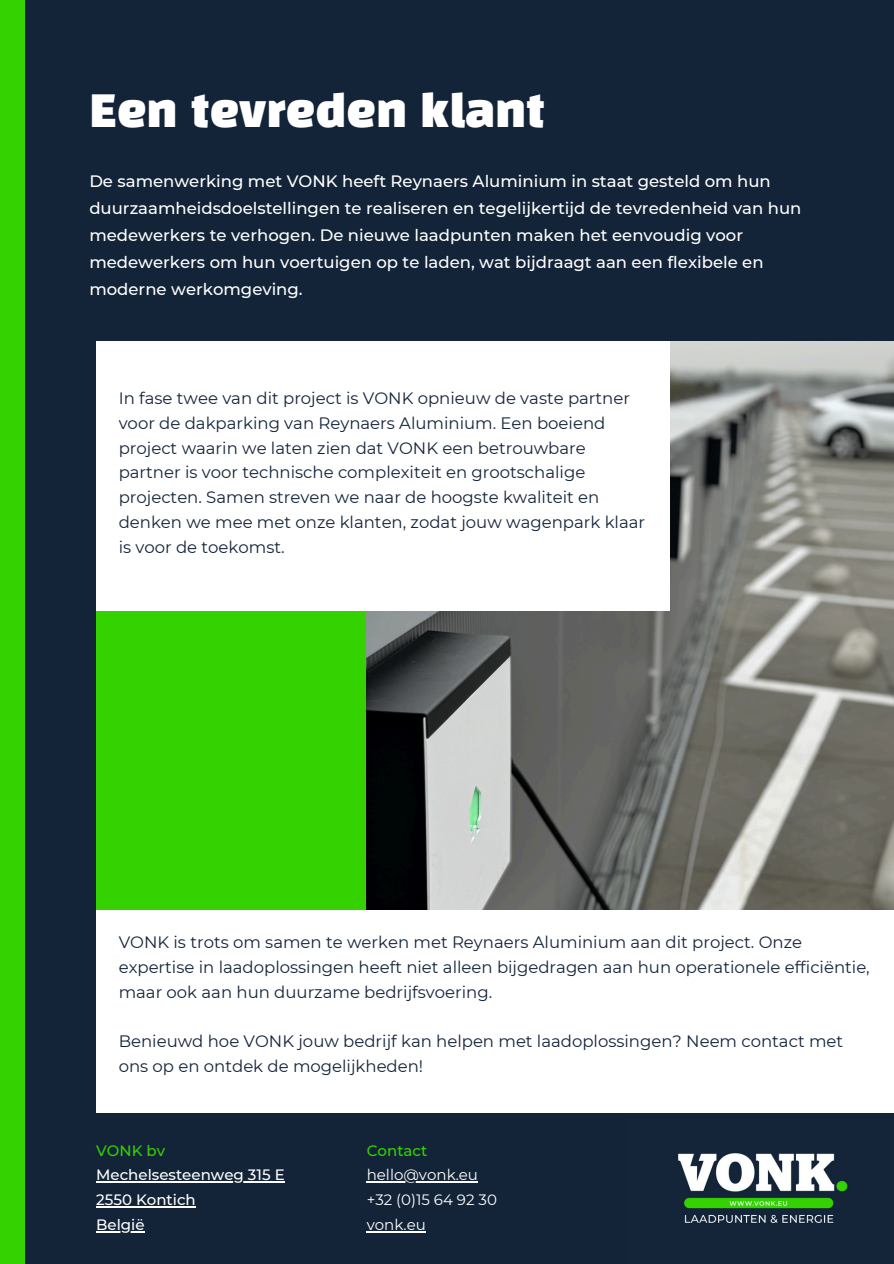
<style>
.page{position:relative;width:894px;height:1264px;background:#fff}
.page>*{position:absolute;margin:0;border:0;box-sizing:border-box;transform-origin:0 0}
.t1{font:43.5px "Black Han Sans";color:#fff}
.t2{font:16.5px/24.8px "Montserrat";color:#132439}
.t3{font:500 16.5px/27px "Montserrat";color:#fff}
.t4{font:500 15px/24.8px "Montserrat";color:#fff}
.t5{font:15px/24.8px "Montserrat";color:#fff}
.t6{font:500 15px "Montserrat";color:#34d200}
</style>
<div class="page">
<div style="left:0;top:0;width:893px;height:1263px;background:#132439"></div>
<div style="left:96px;top:584px;width:797px;height:679px;background:#34d200"></div>
<img style="left:366px;top:341px;width:527px;height:569px">
<div style="left:96px;top:341px;width:573px;height:269px;background:#fff"></div>
<div style="left:96px;top:910px;width:797px;height:203px;background:#fff"></div>
<div style="left:0;top:1113px;width:893px;height:150px;background:#132439"></div>
<div style="left:0;top:0;width:25px;height:1263px;background:#34d200"></div>
<img style="left:678px;top:1153px;width:170px;height:70px">
<hr style="left:96px;top:1181px;width:189px;height:1px;background:#fff">
<hr style="left:96px;top:1206px;width:100px;height:1px;background:#fff">
<hr style="left:96px;top:1230px;width:49px;height:2px;background:#fff">
<hr style="left:366px;top:1181px;width:112px;height:1px;background:#fff">
<hr style="left:366px;top:1230px;width:59px;height:2px;background:#fff">
<p class="t1" style="left:89px;top:92px;width:457px">Een tevreden klant</p>
<p class="t3" style="left:89px;top:168px;width:713px">De samenwerking met VONK heeft Reynaers Aluminium in staat gesteld om hun duurzaamheidsdoelstellingen te realiseren en tegelijkertijd de tevredenheid van hun medewerkers te verhogen. De nieuwe laadpunten maken het eenvoudig voor medewerkers om hun voertuigen op te laden, wat bijdraagt aan een flexibele en moderne werkomgeving.</p>
<h2 class="t2" style="left:119px;top:386px;width:527px">In fase twee van dit project is VONK opnieuw de vaste partner voor de dakparking van Reynaers Aluminium. Een boeiend project waarin we laten zien dat VONK een betrouwbare partner is voor technische complexiteit en grootschalige projecten. Samen streven we naar de hoogste kwaliteit en denken we mee met onze klanten, zodat jouw wagenpark klaar is voor de toekomst.</h2>
<p class="t2" style="left:119px;top:929px;width:752px">VONK is trots om samen te werken met Reynaers Aluminium aan dit project. Onze expertise in laadoplossingen heeft niet alleen bijgedragen aan hun operationele efficiëntie, maar ook aan hun duurzame bedrijfsvoering.</p>
<p class="t2" style="left:119px;top:1028px;width:725px">Benieuwd hoe VONK jouw bedrijf kan helpen met laadoplossingen? Neem contact met ons op en ontdek de mogelijkheden!</p>
<p class="t6" style="left:96px;top:1141px;width:70px">VONK bv</p>
<p class="t4" style="left:96px;top:1162px;width:190px">Mechelsesteenweg 315 E<br>2550 Kontich</p>
<p class="t4" style="left:96px;top:1212px;width:50px">België</p>
<p class="t6" style="left:366px;top:1141px;width:62px">Contact</p>
<p class="t5" style="left:366px;top:1162px;width:132px">hello@vonk.eu +32 (0)15 64 92 30 vonk.eu</p>
</div>
